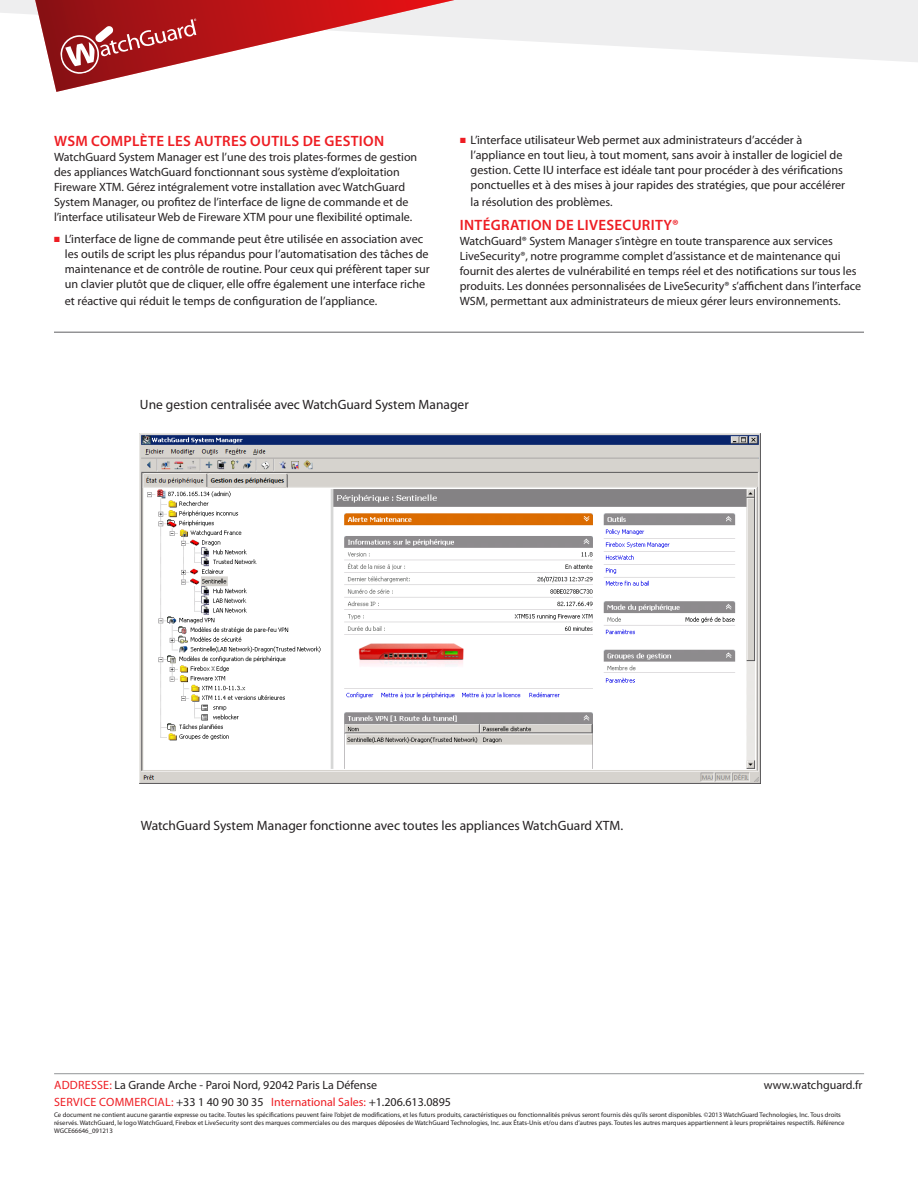
<style>
.page{position:relative;width:918px;height:1188px;background:#fff}
.page>*{position:absolute;margin:0;border:0;box-sizing:border-box;transform-origin:0 0}
.red_subheads{font:600 15px "Myriad Pro";letter-spacing:.02em;color:#ee1d23}
.Body_1{font:13.5px "Myriad Pro";color:#231f20}
.t1{font:12.15px/15px "Myriad Pro";color:#231f20}
.t2{font:12px/15px "Myriad Pro";color:#231f20}
.t3{font:12px "Myriad Pro";color:#ee1d23}
.t4{font:6.75px/8.2px "Myriad Pro";color:#231f20}
.s1{color:#ee1d23}
.s2{font-size:12px}
.s3{color:#231f20}
</style>
<div class="page">
<hr style="left:54px;top:332px;width:810px;height:1px;background:#5f5f62">
<img style="left:140px;top:434px;width:621px;height:350px">
<svg style="left:0;top:0;width:918px;height:62px;fill:#eeeeef"></svg>
<svg style="left:30px;top:0;width:518px;height:62px"></svg>
<svg style="left:35px;top:0;width:419px;height:92px"></svg>
<hr style="left:54px;top:1073px;width:810px;height:1px;background:#939598">
<p class="red_subheads" style="left:54px;top:132px;width:332px">WSM COMPLÈTE LES AUTRES OUTILS DE GESTION</p>
<p class="t2" style="left:54px;top:150px;width:365px">WatchGuard System Manager est l’une des trois plates-formes de gestion des appliances WatchGuard fonctionnant sous système d’exploitation Fireware XTM. Gérez intégralement votre installation avec WatchGuard System Manager, ou profitez de l’interface de ligne de commande et de l’interface utilisateur Web de Fireware XTM pour une flexibilité optimale.</p>
<p class="t1" style="left:65px;top:231px;width:367px;text-indent:-10px"><span class="s1">■</span> L’interface de ligne de commande peut être utilisée en association avec les outils de script les plus répandus pour l’automatisation des tâches de maintenance et de contrôle de routine. Pour ceux qui préfèrent taper sur un clavier plutôt que de cliquer, elle offre également une interface riche</p>
<p class="t1" style="left:65px;top:293px;width:314px">et réactive qui réduit le temps de configuration de l’appliance<span class="s2">.</span></p>
<p class="t1" style="left:471px;top:132px;width:376px;text-indent:-10px"><span class="s1">■</span> L’interface utilisateur Web permet aux administrateurs d’accéder à l’appliance en tout lieu, à tout moment, sans avoir à installer de logiciel de gestion. Cette IU interface est idéale tant pour procéder à des vérifications ponctuelles et à des mises à jour rapides des stratégies, que pour accélérer</p>
<p class="t1" style="left:471px;top:194px;width:144px">la résolution des problèm<span class="s2">es.</span></p>
<p class="red_subheads" style="left:460px;top:216px;width:220px">INTÉGRATION DE LIVESECURITY®</p>
<p class="t2" style="left:460px;top:234px;width:403px">WatchGuard® System Manager s’intègre en toute transparence aux services LiveSecurity®, notre programme complet d’assistance et de maintenance qui fournit des alertes de vulnérabilité en temps réel et des notifications sur tous les produits. Les données personnalisées de LiveSecurity® s’affichent dans l’interface WSM, permettant aux administrateurs de mieux gérer leurs environnements.</p>
<p class="Body_1" style="left:140px;top:397px;width:330px">Une gestion centralisée avec WatchGuard System Manager</p>
<p class="Body_1" style="left:141px;top:817px;width:484px">WatchGuard System Manager fonctionne avec toutes les appliances WatchGuard XTM.</p>
<p class="t2" style="left:54px;top:1077px;width:325px"><span class="s1">ADDRESSE:</span> La Grande Arche - Paroi Nord, 92042 Paris La Défense</p>
<p class="t2" style="left:764px;top:1077px;width:100px">www.watchguard.fr</p>
<p class="t3" style="left:54px;top:1094px;width:398px">SERVICE COMMERCIAL: <span class="s3">+33 1 40 90 30 35</span> International Sales: <span class="s3">+1.206.613.0895</span></p>
<p class="t4" style="left:54px;top:1110px;width:792px">Ce document ne contient aucune garantie expresse ou tacite. Toutes les spécifications peuvent faire l’objet de modifications, et les futurs produits, caractéristiques ou fonctionnalités prévus seront fournis dès qu’ils seront disponibles. ©2013 WatchGuard Technologies, Inc. Tous droits réservés. WatchGuard, le logo WatchGuard, Firebox et LiveSecurity sont des marques commerciales ou des marques déposées de WatchGuard Technologies, Inc. aux États-Unis et/ou dans d’autres pays. Toutes les autres marques appartiennent à leurs propriétaires respectifs. Référence<br>WGCE66646_091213</p>
</div>
